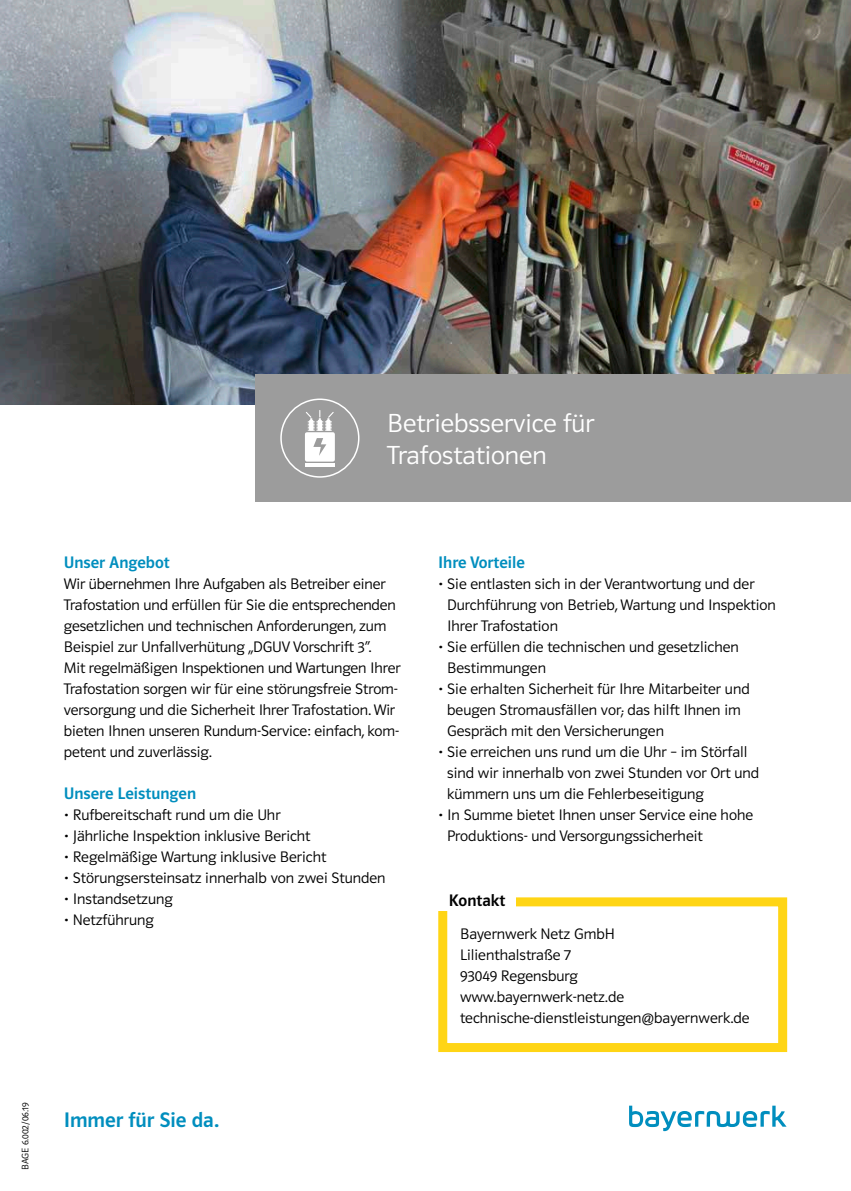
<style>
.page{position:relative;width:851px;height:1191px;background:#fff}
.page>*{position:absolute;margin:0;border:0;box-sizing:border-box;transform-origin:0 0}
.t1{font:27px/32.4px "Polo 11 Leicht";color:#fff}
.t2{font:21.75px "Polo 11 Krftg";color:#008ebe}
.t3{font:17.25px "Polo 11 Krftg";color:#008ebe}
.t4{font:17.25px "Polo 11 Krftg";color:#000}
.t5{font:15.75px/21px "Polo 11 Leicht";color:#000}
.t6{font:9.75px "Polo 11 Leicht";color:#000}
</style>
<div class="page">
<img style="left:0;top:0;width:850px;height:404px">
<svg style="left:629px;top:1105px;width:157px;height:26px"></svg>
<div style="left:438px;top:897px;width:349px;height:155px;border:9px solid #ffd515"></div>
<div style="left:438px;top:893px;width:78px;height:17px;background:#fff"></div>
<div style="left:255px;top:374px;width:595px;height:128px;background:#9c9c9c"></div>
<div style="left:280px;top:398px;width:79px;height:80px;border:2px solid #fff;border-radius:50%"></div>
<svg style="left:305px;top:410px;width:30px;height:56px"></svg>
<h1 class="t1" style="left:387px;top:407px;width:209px">Betriebsservice für<br>Trafostationen</h1>
<p class="t3" style="left:64px;top:553px;width:107px">Unser Angebot</p>
<p class="t5" style="left:64px;top:573px;width:338px">Wir übernehmen Ihre Aufgaben als Betreiber einer Trafostation und erfüllen für Sie die entsprechenden gesetzlichen und technischen Anforderungen, zum Beispiel zur Unfallverhütung „DGUV Vorschrift 3“.<br>Mit regelmäßigen Inspektionen und Wartungen Ihrer Trafostation sorgen wir für eine störungsfreie Strom&shy;versorgung und die Sicherheit Ihrer Trafostation. Wir bieten Ihnen unseren Rundum-Service: einfach, kom&shy;petent und zuverlässig.</p>
<p class="t3" style="left:64px;top:784px;width:134px">Unsere Leistungen</p>
<p class="t5" style="left:64px;top:804px;width:218px">• Rufbereitschaft rund um die Uhr</p>
<p class="t5" style="left:64px;top:825px;width:248px">• Jährliche Inspektion inklusive Bericht</p>
<p class="t5" style="left:64px;top:846px;width:264px">• Regelmäßige Wartung inklusive Bericht</p>
<p class="t5" style="left:64px;top:867px;width:323px">• Störungsersteinsatz innerhalb von zwei Stunden</p>
<p class="t5" style="left:64px;top:888px;width:110px">• Instandsetzung</p>
<p class="t5" style="left:64px;top:909px;width:92px">• Netzführung</p>
<p class="t6" style="left:20px;top:1169px;width:69px;rotate:-90deg">BAGE 6.002/06.19</p>
<h2 class="t2" style="left:64px;top:1108px;width:157px">Immer für Sie da.</h2>
<p class="t3" style="left:438px;top:553px;width:88px">Ihre Vorteile</p>
<p class="t5" style="left:447px;top:573px;width:330px;text-indent:-9px">• Sie entlasten sich in der Verantwortung und der<br>Durchführung von Betrieb, Wartung und Inspektion<br>Ihrer Trafostation</p>
<p class="t5" style="left:447px;top:636px;width:293px;text-indent:-9px">• Sie erfüllen die technischen und gesetzlichen<br>Bestimmungen</p>
<p class="t5" style="left:447px;top:678px;width:304px;text-indent:-9px">• Sie erhalten Sicherheit für Ihre Mitarbeiter und beugen Stromausfällen vor; das hilft Ihnen im<br>Gespräch mit den Versicherungen</p>
<p class="t5" style="left:447px;top:741px;width:313px;text-indent:-9px">• Sie erreichen uns rund um die Uhr – im Störfall sind wir innerhalb von zwei Stunden vor Ort und kümmern uns um die Fehlerbeseitigung</p>
<p class="t5" style="left:447px;top:804px;width:307px;text-indent:-9px">• In Summe bietet Ihnen unser Service eine hohe<br>Produktions- und Versorgungssicherheit</p>
<p class="t4" style="left:449px;top:891px;width:58px">Kontakt</p>
<p class="t5" style="left:460px;top:923px;width:291px">Bayernwerk Netz GmbH<br>Lilienthalstraße 7<br>93049 Regensburg<br>www.bayernwerk-netz.de technische-dienstleistungen@bayernwerk.de</p>
</div>
